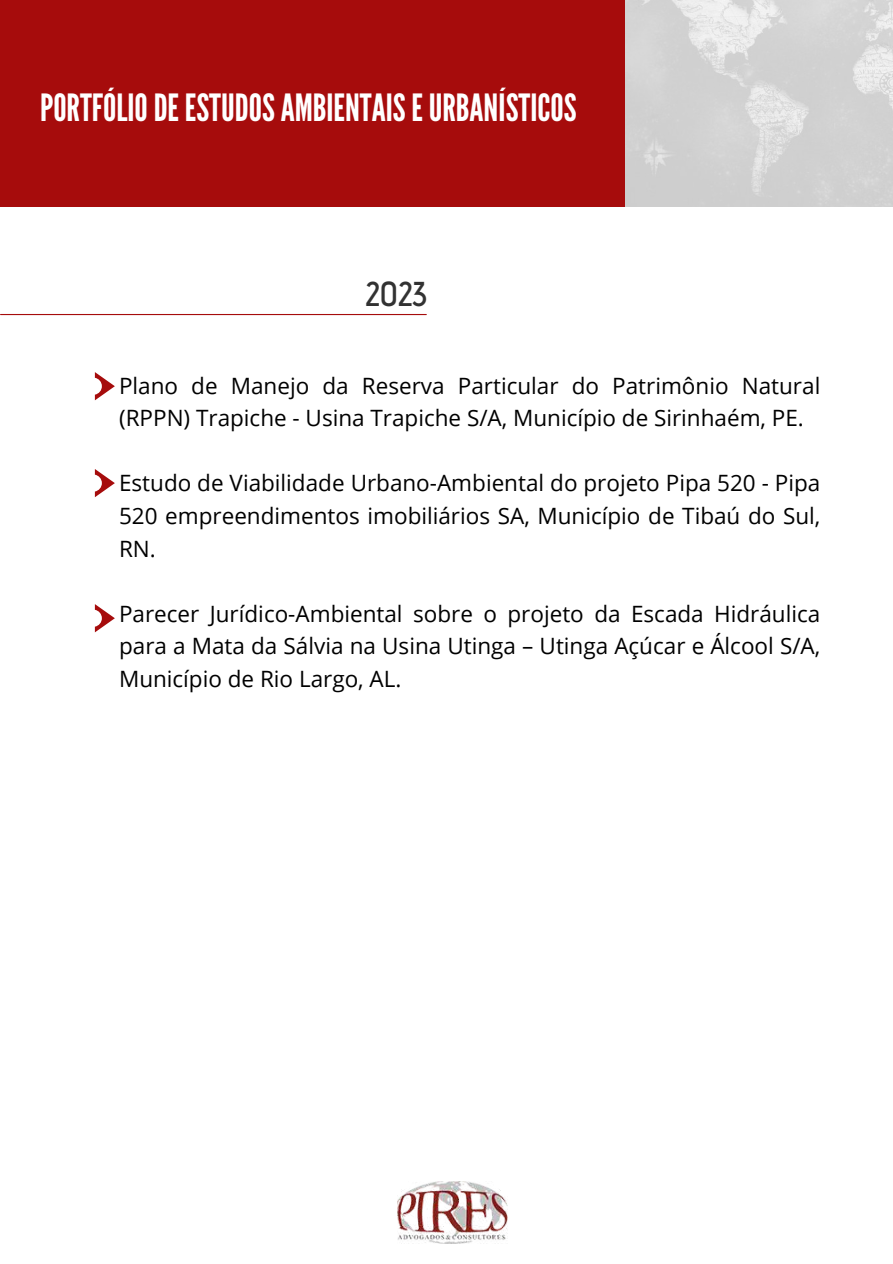
<style>
.page{position:relative;width:893px;height:1264px;background:#fff}
.page>*{position:absolute;margin:0;border:0;box-sizing:border-box;transform-origin:0 0}
.t1{font:37.5px "League Gothic";color:#fff}
.t2{font:600 34.5px "Advent Pro";color:#323232}
.t3{font:22.5px/32.5px "Open Sans";color:#000;text-align:justify}
</style>
<div class="page">
<img style="left:624px;top:0;width:268px;height:207px">
<div style="left:0;top:0;width:624px;height:207px;background:#a60c0c"></div>
<img style="left:397px;top:1181px;width:110px;height:62px">
<svg style="left:95px;top:372px;width:20px;height:28px"></svg>
<hr style="left:1px;top:314px;width:425px;height:1px;background:#a60c0c">
<svg style="left:95px;top:469px;width:20px;height:28px"></svg>
<svg style="left:95px;top:604px;width:20px;height:28px"></svg>
<h1 class="t1" style="left:40px;top:86px;width:538px">PORTFÓLIODE ESTUDOSAMBIENTAISEURBANÍSTICOS</h1>
<h2 class="t2" style="left:366px;top:273px;width:63px">2023</h2>
<p class="t3" style="left:119px;top:368px;width:702px">Plano de Manejo da Reserva Particular do Patrimônio Natural (RPPN) Trapiche - Usina Trapiche S/A, Município de Sirinhaém, PE.</p>
<p class="t3" style="left:119px;top:466px;width:702px">Estudo de Viabilidade Urbano-Ambiental do projeto Pipa 520 - Pipa 520 empreendimentos imobiliários SA, Município de Tibaú do Sul, RN.</p>
<p class="t3" style="left:119px;top:597px;width:702px">Parecer Jurídico-Ambiental sobre o projeto da Escada Hidráulica para a Mata da Sálvia na Usina Utinga – Utinga Açúcar e Álcool S/A, Município de Rio Largo, AL.</p>
</div>
